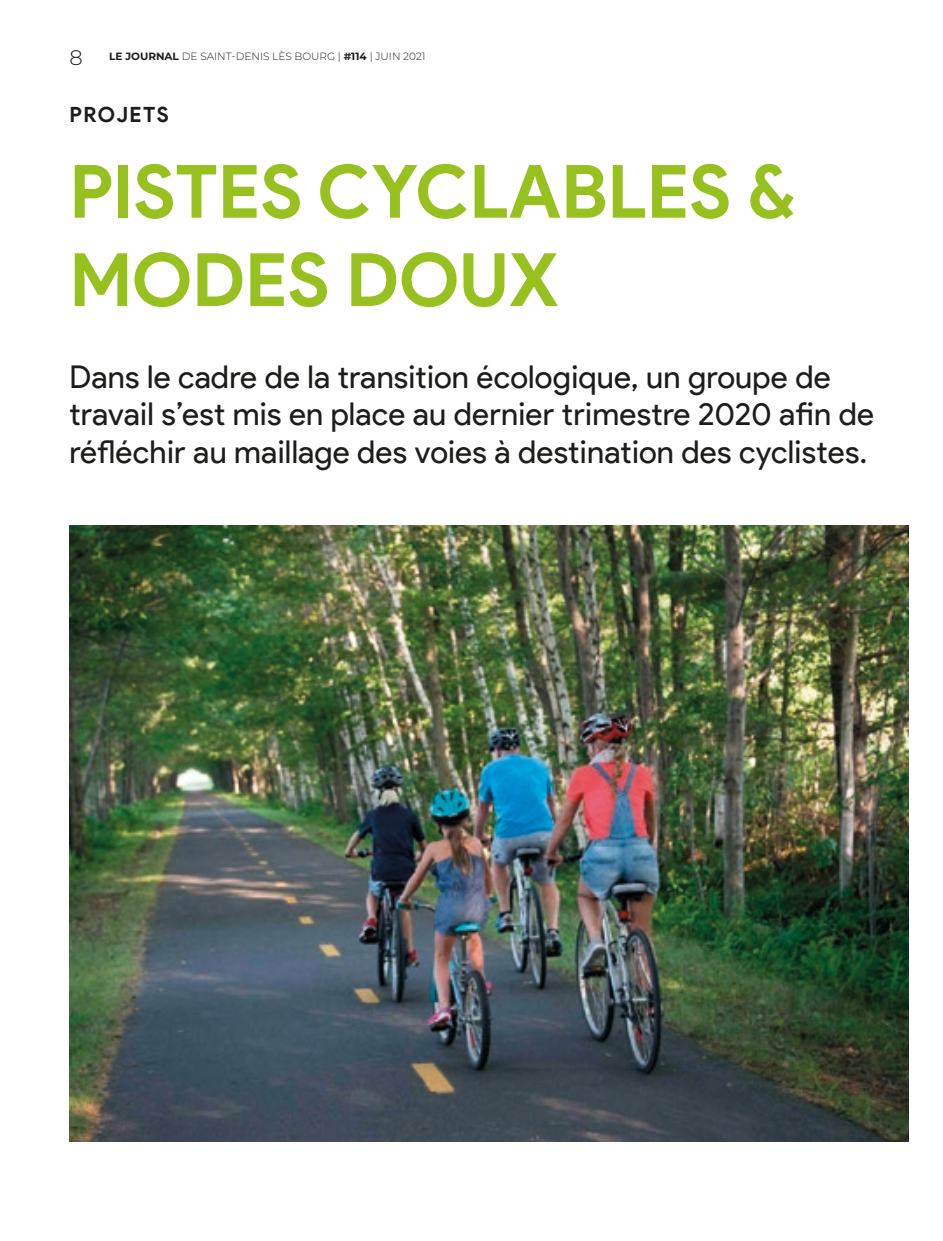
<style>
.page{position:relative;width:943px;height:1241px;background:#fff}
.page>*{position:absolute;margin:0;border:0;box-sizing:border-box;transform-origin:0 0}
.t1{font:700 73.5px/88.2px "Product Sans";color:#96c11f}
.t2{font:31.5px/37.8px "Product Sans";letter-spacing:.005em;color:#1d1d1b}
.t3{font:700 21px "Product Sans";letter-spacing:.07em;color:#1d1d1b}
.t4{font:300 21px "Montserrat";color:#1d1d1b}
.t5{font:300 10.5px "Montserrat";color:#1d1d1b}
.s1{font-weight:700}
</style>
<div class="page">
<img style="left:69px;top:525px;width:839px;height:616px">
<p class="t4" style="left:69px;top:43px;width:15px">8</p>
<p class="t5" style="left:109px;top:49px;width:318px"><span class="s1">LE JOURNAL</span> DE SAINT-DENIS LÈS BOURG | <span class="s1">#114</span> | JUIN 2021</p>
<p class="t3" style="left:69px;top:102px;width:101px">PROJETS</p>
<h1 class="t1" style="left:69px;top:149px;width:727px">PISTES CYCLABLES &amp;<br>MODES DOUX</h1>
<p class="t2" style="left:69px;top:358px;width:806px">Dans le cadre de la transition écologique, un groupe de travail s’est mis en place au dernier trimestre 2020 afin de réfléchir au maillage des voies à destination des cyclistes.</p>
</div>
